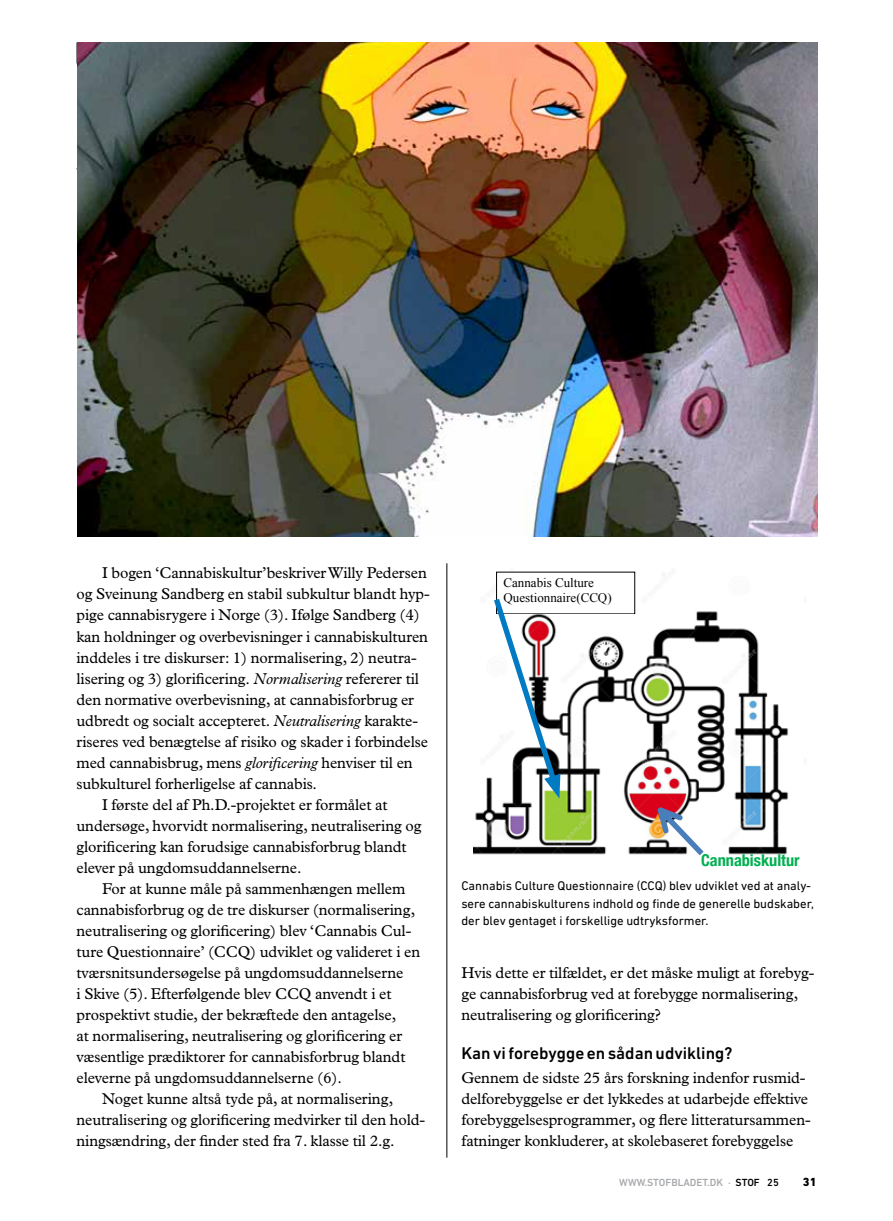
<style>
.page{position:relative;width:893px;height:1221px;background:#fff}
.page>*{position:absolute;margin:0;border:0;box-sizing:border-box;transform-origin:0 0}
.t1{font:500 17.25px "DIN Next LT Pro";color:#000}
.t2{font:700 condensed 16.35px "Helvetica Neue";color:#00b050}
.t3{font:15.75px/21px "Plantin";letter-spacing:-.005em;color:#000}
.t4{font:13.05px/14.9px "Times New Roman";color:#000}
.t5{font:12.75px/17.2px "DIN Next LT Pro";color:#000}
.t6{font:800 12px "DIN Next LT Pro";color:#000}
.t7{font:500 10.5px "DIN Next LT Pro";color:#a7a9ac}
.t8{font:500 10.5px "DIN Next LT Pro";color:#000}
.s1{font-style:italic}
.s2{color:#000}
</style>
<div class="page">
<hr style="left:446px;top:563px;width:1px;height:594px;background:#000">
<img style="left:77px;top:43px;width:740px;height:493px">
<img style="left:473px;top:571px;width:315px;height:284px">
<div style="left:496px;top:571px;width:138px;height:42px;background:#fff"></div>
<svg style="left:655px;top:805px;width:54px;height:51px"></svg>
<svg style="left:490px;top:593px;width:130px;height:205px"></svg>
<p class="t3" style="left:102px;top:562px;width:326px">I bogen ‘Cannabiskultur’beskriver Willy Pedersen</p>
<p class="t3" style="left:77px;top:583px;width:355px">og Sveinung Sandberg en stabil subkultur blandt hyp-</p>
<p class="t3" style="left:77px;top:604px;width:345px">pige cannabisrygere i Norge (3). Ifølge Sandberg (4)</p>
<p class="t3" style="left:77px;top:625px;width:353px">kan holdninger og overbevisninger i cannabiskulturen</p>
<p class="t3" style="left:77px;top:646px;width:342px">inddeles i tre diskurser: 1) normalisering, 2) neutra-</p>
<p class="t3" style="left:77px;top:667px;width:344px">lisering og 3) glorificering. <span class="s1">Normalisering</span> refererer til</p>
<p class="t3" style="left:77px;top:688px;width:339px">den normative overbevisning, at cannabisforbrug er</p>
<p class="t3" style="left:77px;top:709px;width:343px">udbredt og socialt accepteret. <span class="s1">Neutralisering</span> karakte-</p>
<p class="t3" style="left:77px;top:730px;width:353px">riseres ved benægtelse af risiko og skader i forbindelse</p>
<p class="t3" style="left:77px;top:751px;width:338px">med cannabisbrug, mens <span class="s1">glorificering</span> henviser til en</p>
<p class="t3" style="left:77px;top:772px;width:242px">subkulturel forherligelse af cannabis.</p>
<p class="t3" style="left:102px;top:793px;width:287px">I første del af Ph.D.-projektet er formålet at</p>
<p class="t3" style="left:77px;top:814px;width:346px">undersøge, hvorvidt normalisering, neutralisering og</p>
<p class="t3" style="left:77px;top:835px;width:332px">glorificering kan forudsige cannabisforbrug blandt</p>
<p class="t3" style="left:77px;top:856px;width:227px">elever på ungdomsuddannelserne.</p>
<p class="t3" style="left:102px;top:877px;width:305px">For at kunne måle på sammenhængen mellem</p>
<p class="t3" style="left:77px;top:898px;width:340px">cannabisforbrug og de tre diskurser (normalisering,</p>
<p class="t3" style="left:77px;top:919px;width:336px">neutralisering og glorificering) blev ‘Cannabis Cul-</p>
<p class="t3" style="left:77px;top:940px;width:345px">ture Questionnaire’ (CCQ) udviklet og valideret i en</p>
<p class="t3" style="left:77px;top:961px;width:328px">tværsnitsundersøgelse på ungdomsuddannelserne</p>
<p class="t3" style="left:77px;top:982px;width:316px">i Skive (5). Efterfølgende blev CCQ anvendt i et</p>
<p class="t3" style="left:77px;top:1003px;width:321px">prospektivt studie, der bekræftede den antagelse,</p>
<p class="t3" style="left:77px;top:1024px;width:327px">at normalisering, neutralisering og glorificering er</p>
<p class="t3" style="left:77px;top:1045px;width:330px">væsentlige prædiktorer for cannabisforbrug blandt</p>
<p class="t3" style="left:77px;top:1066px;width:267px">eleverne på ungdomsuddannelserne (6).</p>
<p class="t3" style="left:102px;top:1087px;width:293px">Noget kunne altså tyde på, at normalisering,</p>
<p class="t3" style="left:77px;top:1108px;width:350px">neutralisering og glorificering medvirker til den hold-</p>
<p class="t3" style="left:77px;top:1129px;width:320px">ningsændring, der finder sted fra 7. klasse til 2.g.</p>
<p class="t4" style="left:503px;top:575px;width:110px">Cannabis Culture<br>Questionnaire(CCQ)</p>
<p class="t2" style="left:701px;top:850px;width:100px">Cannabiskultur</p>
<p class="t5" style="left:461px;top:877px;width:354px">Cannabis Culture Questionnaire (CCQ) blev udviklet ved at analy&shy;sere cannabiskulturens indhold og finde de generelle budskaber, der blev gentaget i forskellige udtryksformer.</p>
<p class="t3" style="left:461px;top:961px;width:354px">Hvis dette er tilfældet, er det måske muligt at forebyg&shy;ge cannabisforbrug ved at forebygge normalisering, neutralisering og glorificering?</p>
<p class="t1" style="left:461px;top:1043px;width:273px">Kan vi forebygge en sådan udvikling?</p>
<p class="t3" style="left:461px;top:1066px;width:351px">Gennem de sidste 25 års forskning indenfor rusmid&shy;delforebyggelse er det lykkedes at udarbejde effektive forebyggelsesprogrammer, og flere litteratursammen&shy;fatninger konkluderer, at skolebaseret forebyggelse</p>
<p class="t7" style="left:619px;top:1175px;width:135px">www.stof bladet.dk · <span class="s2">Stof</span></p>
<p class="t8" style="left:767px;top:1175px;width:13px">25</p>
<p class="t6" style="left:803px;top:1174px;width:15px">31</p>
</div>
